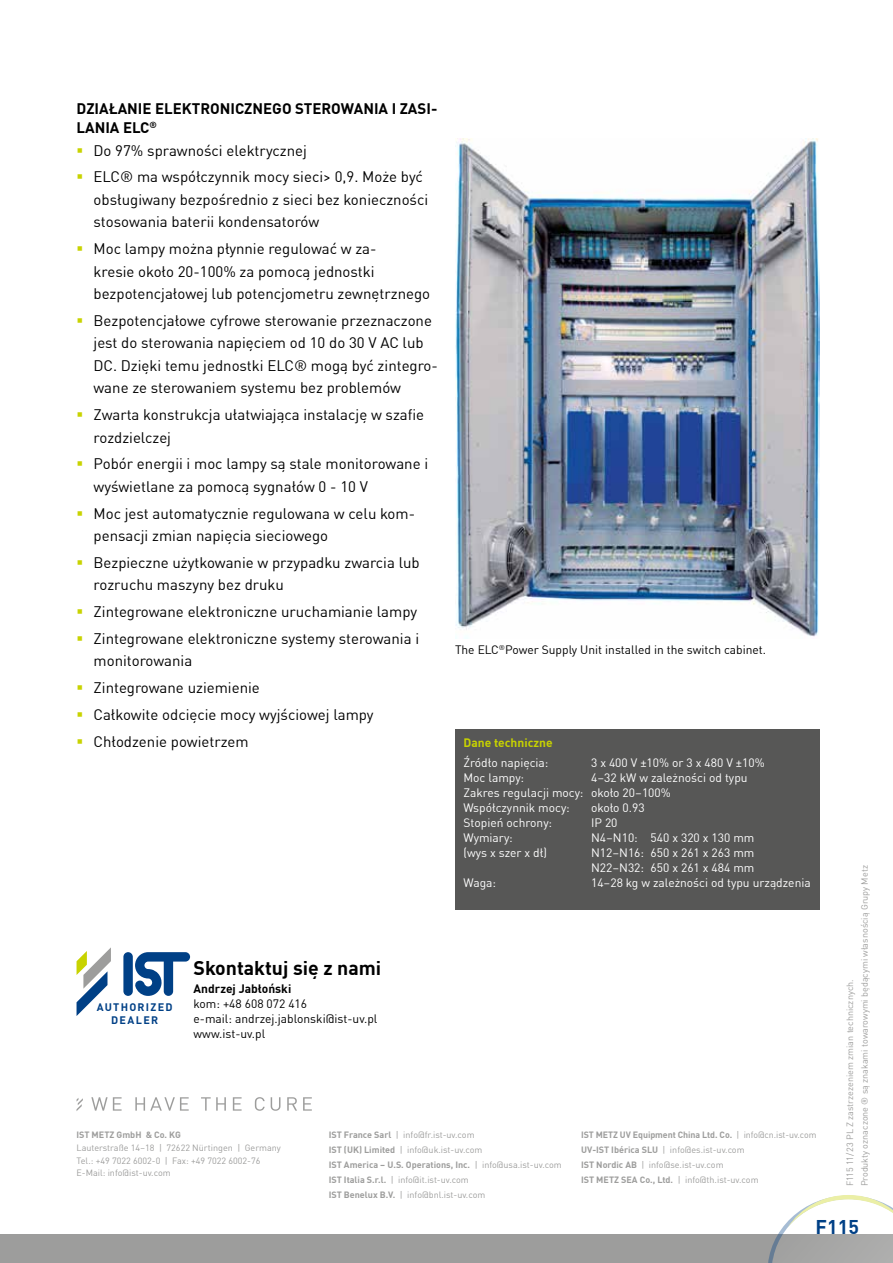
<style>
.page{position:relative;width:893px;height:1263px;background:#fff}
.page>*{position:absolute;margin:0;border:0;box-sizing:border-box;transform-origin:0 0}
.t1{font:700 19.5px "DIN Offc Pro";color:#000}
.t2{font:700 19.5px "DIN Offc Pro";color:#004086}
.t3{font:15px/22.5px "DIN Offc Pro";color:#000}
.t4{font:700 15px/19.5px "DIN Offc Pro";color:#000}
.t5{font:12px/15px "DIN Offc Pro";color:#fff}
.t6{font:12px/15px "DIN Offc Pro";color:#000}
.t7{font:700 12px "DIN Offc Pro";color:#000}
.t8{font:700 12px "DIN Offc Pro";color:#c8d300}
.t9{font:700 10.8px/12.5px "DIN Offc Pro";letter-spacing:.115em;color:#004086;text-align:center}
.t10{font:9px/14.9px "DIN Offc Pro";color:#9d9d9c}
.t11{font:700 9px "DIN Offc Pro";color:#9d9d9c}
.s1{font-weight:700}
</style>
<div class="page">
<svg style="left:91px;top:1097px;width:31px;height:14px"></svg>
<svg style="left:135px;top:1097px;width:54px;height:14px"></svg>
<svg style="left:201px;top:1097px;width:25px;height:14px"></svg>
<svg style="left:233px;top:1097px;width:9px;height:14px"></svg>
<svg style="left:255px;top:1097px;width:10px;height:14px"></svg>
<svg style="left:271px;top:1097px;width:9px;height:14px"></svg>
<svg style="left:287px;top:1097px;width:10px;height:14px"></svg>
<svg style="left:303px;top:1097px;width:9px;height:14px"></svg>
<svg style="left:77px;top:1098px;width:6px;height:13px"></svg>
<div style="left:0;top:1234px;width:893px;height:29px;background:#9d9d9c"></div>
<svg style="left:768px;top:1195px;width:125px;height:68px"></svg>
<img style="left:455px;top:138px;width:364px;height:500px">
<div style="left:455px;top:729px;width:364px;height:181px;background:#575756"></div>
<svg style="left:77px;top:947px;width:34px;height:69px"></svg>
<svg style="left:123px;top:952px;width:67px;height:44px"></svg>
<p class="t4" style="left:77px;top:97px;width:362px">DZIAŁANIE ELEKTRONICZNEGO STEROWANIA I ZASI-<br>LANIA ELC<sup>®</sup></p>
<p class="t3" style="left:94px;top:136px;width:331px;line-height:26.7px">Do 97% sprawności elektrycznej<br>ELC® ma współczynnik mocy sieci&gt; 0,9. Może być</p>
<p class="t3" style="left:94px;top:187px;width:336px">obsługiwany bezpośrednio z sieci bez konieczności stosowania baterii kondensatorów</p>
<p class="t3" style="left:94px;top:236px;width:338px">Moc lampy można płynnie regulować w za-<br>kresie około 20-100% za pomocą jednostki bezpotencjałowej lub potencjometru zewnętrznego</p>
<p class="t3" style="left:94px;top:308px;width:346px">Bezpotencjałowe cyfrowe sterowanie przeznaczone jest do sterowania napięciem od 10 do 30 V AC lub DC. Dzięki temu jednostki ELC® mogą być zintegro&shy;wane ze sterowaniem systemu bez problemów</p>
<p class="t3" style="left:94px;top:402px;width:332px">Zwarta konstrukcja ułatwiająca instalację w szafie rozdzielczej</p>
<p class="t3" style="left:94px;top:452px;width:336px">Pobór energii i moc lampy są stale monitorowane i wyświetlane za pomocą sygnałów 0 - 10 V</p>
<p class="t3" style="left:94px;top:501px;width:323px">Moc jest automatycznie regulowana w celu kom&shy;pensacji zmian napięcia sieciowego</p>
<p class="t3" style="left:94px;top:550px;width:328px">Bezpieczne użytkowanie w przypadku zwarcia lub rozruchu maszyny bez druku</p>
<p class="t3" style="left:94px;top:597px;width:327px;line-height:26.7px">Zintegrowane elektroniczne uruchamianie lampy<br>Zintegrowane elektroniczne systemy sterowania i</p>
<p class="t3" style="left:94px;top:646px;width:282px;line-height:26.7px">monitorowania<br>Zintegrowane uziemienie<br>Całkowite odcięcie mocy wyjściowej lampy<br>Chłodzenie powietrzem</p>
<p class="t6" style="left:455px;top:642px;width:313px">The ELC<sup>®</sup>Power Supply Unit installed in the switch cabinet.</p>
<p class="t8" style="left:463px;top:733px;width:91px">Dane techniczne</p>
<p class="t5" style="left:463px;top:754px;width:87px">Źródło napięcia:</p>
<p class="t5" style="left:591px;top:754px;width:175px">3 x 400 V ±10% or 3 x 480 V ±10%</p>
<p class="t5" style="left:463px;top:769px;width:62px">Moc lampy:</p>
<p class="t5" style="left:463px;top:769px;width:286px;text-indent:128px">4–32 kW w zależności od typu<br>Zakres regulacji mocy: około 20–100%<br>Współczynnik mocy:</p>
<p class="t5" style="left:591px;top:799px;width:55px">około 0.93</p>
<p class="t5" style="left:463px;top:814px;width:90px">Stopień ochrony:</p>
<p class="t5" style="left:591px;top:814px;width:28px">IP 20</p>
<p class="t5" style="left:463px;top:829px;width:51px">Wymiary:</p>
<p class="t5" style="left:591px;top:829px;width:165px">N4–N10: 540 x 320 x 130 mm</p>
<p class="t5" style="left:463px;top:844px;width:85px">(wys x szer x dł)</p>
<p class="t5" style="left:591px;top:844px;width:165px">N12–N16: 650 x 261 x 263 mm<br>N22–N32: 650 x 261 x 484 mm</p>
<p class="t5" style="left:463px;top:874px;width:34px">Waga:</p>
<p class="t5" style="left:591px;top:874px;width:221px">14–28 kg w zależności od typu urządzenia</p>
<p class="t9" style="left:97px;top:1000px;width:77px">AUTHORIZED<br>DEALER</p>
<h1 class="t1" style="left:194px;top:952px;width:189px">Skontaktuj się z nami</h1>
<p class="t7" style="left:194px;top:979px;width:99px">Andrzej Jabłoński</p>
<p class="t6" style="left:194px;top:995px;width:185px">kom: +48 608 072 416<br>e-mail: andrzej.jablonski@ist-uv.pl www.ist-uv.pl</p>
<p class="t11" style="left:77px;top:1128px;width:106px">IST METZ GmbH &amp; Co. KG</p>
<p class="t10" style="left:77px;top:1140px;width:206px;line-height:12.8px">Lauterstraße 14–18 | 72622 Nürtingen | Germany<br>Tel.: +49 7022 6002-0 | Fax: +49 7022 6002-76<br>E-Mail: info@ist-uv.com</p>
<p class="t10" style="left:329px;top:1127px;width:234px"><span class="s1">IST France Sarl</span> | info@fr.ist-uv.com<br><span class="s1">IST (UK) Limited</span> | info@uk.ist-uv.com<br><span class="s1">IST America – U.S. Operations, Inc.</span> | info@usa.ist-uv.com <span class="s1">IST Italia S.r.l.</span> | info@it.ist-uv.com<br><span class="s1">IST Benelux B.V.</span> | info@bnl.ist-uv.com</p>
<p class="t10" style="left:581px;top:1127px;width:237px"><span class="s1">IST METZ UV Equipment China Ltd. Co.</span> | info@cn.ist-uv.com <span class="s1">UV-IST Ibérica SLU</span> | info@es.ist-uv.com<br><span class="s1">IST Nordic AB</span> | info@se.ist-uv.com<br><span class="s1">IST METZ SEA Co., Ltd.</span> | info@th.ist-uv.com</p>
<p class="t10" style="left:842px;top:1186px;width:323px;rotate:-90deg">F115 11/23 PL Z zastrzezeniem zmian technicznych.<br>Produkty oznaczone ® są znakami towarowymi będącymi własnością Grupy Metz</p>
<h1 class="t2" style="left:816px;top:1212px;width:45px">F115</h1>
</div>
